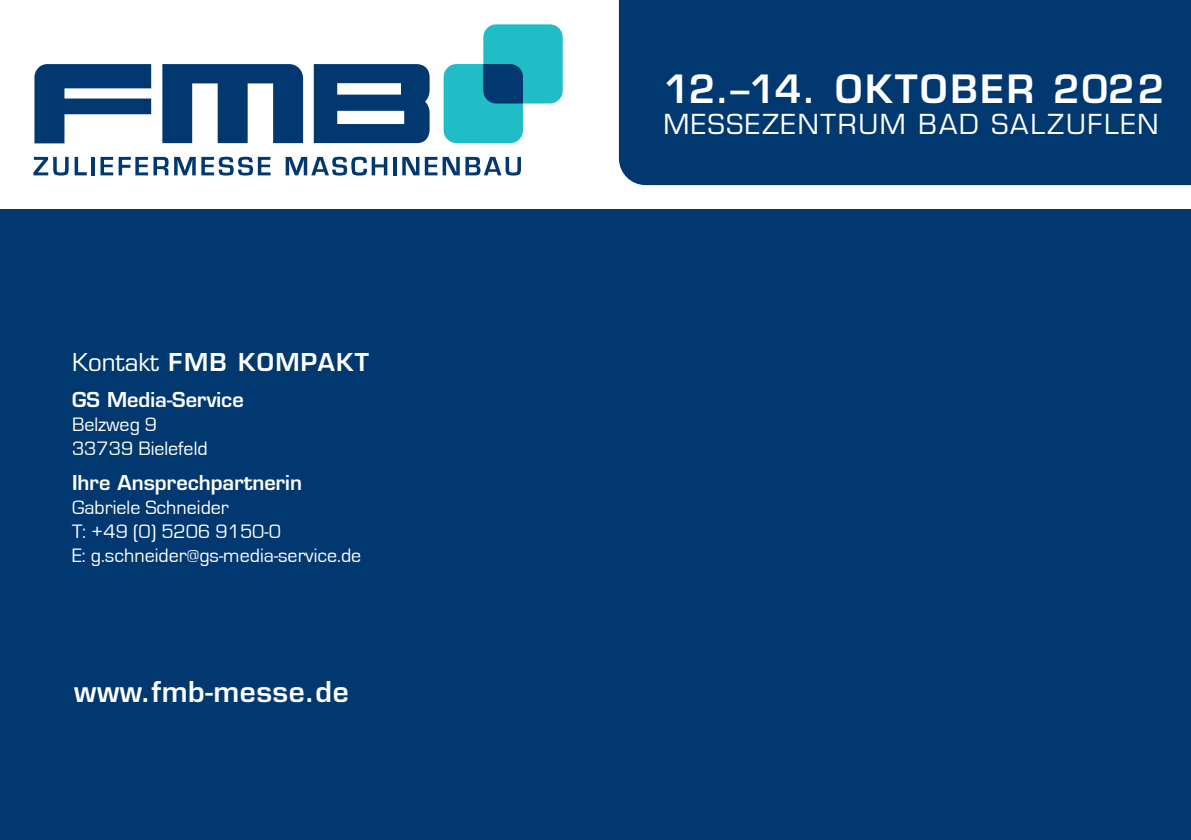
<style>
.page{position:relative;width:1191px;height:840px;background:#fff}
.page>*{position:absolute;margin:0;border:0;box-sizing:border-box;transform-origin:0 0}
.t1{font:600 38px "Eurostile LT Std";letter-spacing:.075em;color:#fff}
.t2{font:600 28px "Eurostile LT Std";letter-spacing:.02em;color:#fff}
.t3{font:26.8px "Eurostile LT Std";letter-spacing:.065em;color:#fff}
.t4{font:600 24px "Eurostile LT Std";letter-spacing:.06em;color:#fff}
.t5{font:20px/24px "Eurostile";color:#fff}
.t6{font:600 20px "Eurostile LT Std";color:#fff}
.s1{font-weight:400}
</style>
<div class="page">
<div style="left:0;top:209px;width:1191px;height:630px;background:#00386f"></div>
<div style="left:619px;top:0;width:572px;height:185px;background:#00386f"></div>
<svg style="left:443px;top:24px;width:120px;height:119px"></svg>
<svg style="left:34px;top:64px;width:117px;height:79px"></svg>
<svg style="left:162px;top:64px;width:141px;height:79px"></svg>
<svg style="left:314px;top:64px;width:115px;height:79px"></svg>
<svg style="left:33px;top:157px;width:36px;height:18px"></svg>
<svg style="left:75px;top:157px;width:12px;height:18px"></svg>
<hr style="left:91px;top:157px;width:4px;height:18px;background:#00386f">
<svg style="left:100px;top:157px;width:13px;height:18px"></svg>
<svg style="left:119px;top:157px;width:151px;height:18px"></svg>
<svg style="left:286px;top:157px;width:101px;height:18px"></svg>
<hr style="left:393px;top:157px;width:3px;height:18px;background:#00386f">
<svg style="left:402px;top:157px;width:17px;height:18px"></svg>
<svg style="left:425px;top:157px;width:96px;height:18px"></svg>
<p class="t4" style="left:72px;top:347px;width:298px"><span class="s1">Kontakt</span> FMB KOMPAKT</p>
<p class="t6" style="left:72px;top:386px;width:173px">GS Media-Service</p>
<p class="t5" style="left:72px;top:412px;width:137px">Belzweg 9<br>33739 Bielefeld</p>
<p class="t6" style="left:72px;top:470px;width:231px">Ihre Ansprechpartnerin</p>
<p class="t5" style="left:72px;top:495px;width:291px">Gabriele Schneider<br>T: +49 (0) 5206 9150-0<br>E: g.schneider@gs-media-service.de</p>
<h2 class="t2" style="left:74px;top:674px;width:276px">www.fmb-messe.de</h2>
<h1 class="t1" style="left:663px;top:65px;width:502px">12.–14. OKTOBER 2022</h1>
<h3 class="t3" style="left:663px;top:107px;width:497px">MESSEZENTRUM BAD SALZUFLEN</h3>
</div>
